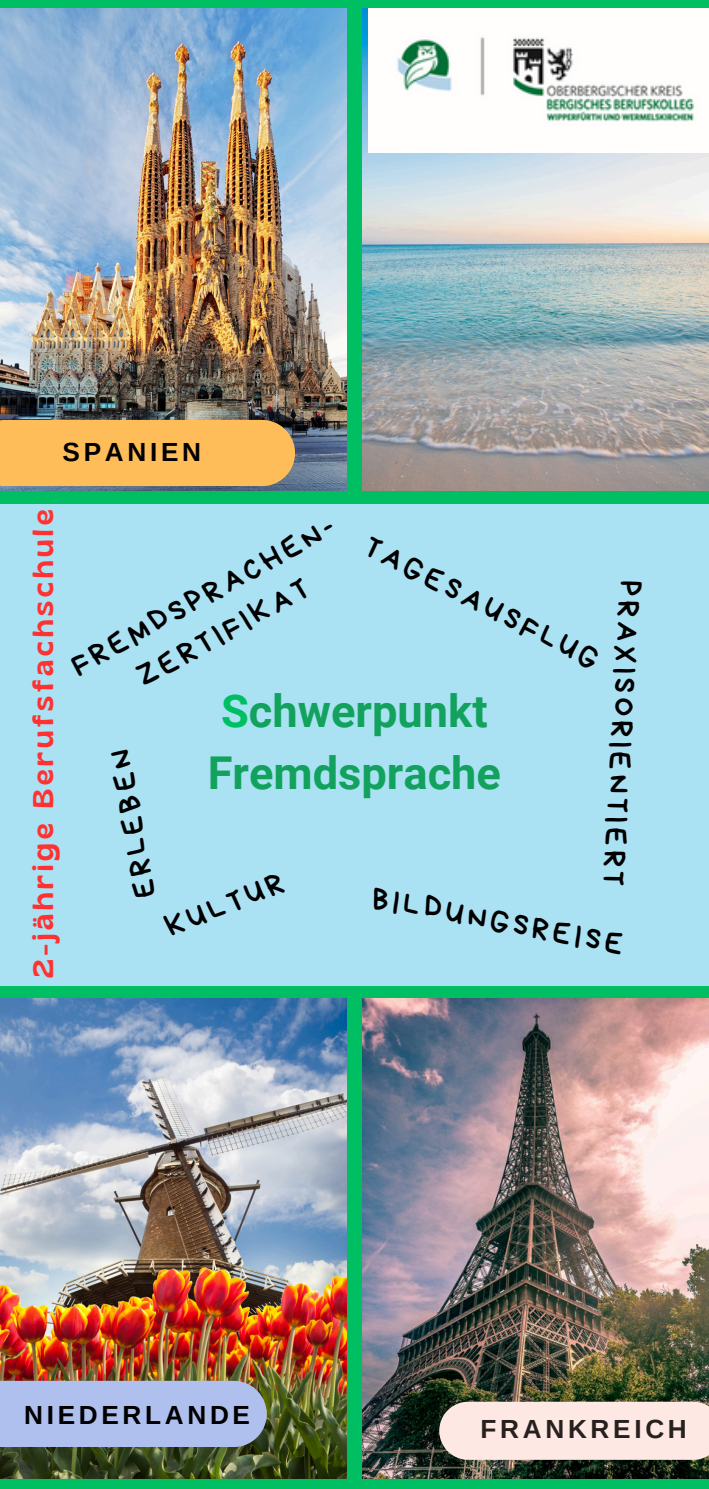
<style>
.page{position:relative;width:709px;height:1489px;background:#00bf63}
.page>*{position:absolute;margin:0;border:0;box-sizing:border-box;transform-origin:0 0}
.t1{font:700 45.25px/62px "Roboto";color:#13a25d}
.t2{font:30.5px/41.2px "Bryndan Write";color:#000;text-align:center}
.t3{font:28.25px "Gliker";letter-spacing:.14em;color:#ff3131}
.t4{font:700 26.25px "Arimo";letter-spacing:.14em;color:#000}
.t5{font:700 26.25px "Arimo";letter-spacing:.14em;color:#28201e}
.s1{color:#00bf63}
</style>
<div class="page">
<img style="left:0;top:999px;width:347px;height:480px">
<img style="left:362px;top:999px;width:347px;height:480px">
<div style="left:0;top:504px;width:709px;height:482px;background:#aae2f4"></div>
<img style="left:0;top:9px;width:347px;height:482px">
<img style="left:362px;top:9px;width:347px;height:482px">
<div style="left:0;top:1381px;width:266px;height:65px;background:#afbfee"></div>
<div style="left:439px;top:1401px;width:270px;height:59px;background:#fde8e4"></div>
<img style="left:368px;top:9px;width:341px;height:143px">
<div style="left:0;top:420px;width:295px;height:65px;background:#ffbd59"></div>
<h2 class="t4" style="left:63px;top:438px;width:140px">SPANIEN</h2>
<h3 class="t3" style="left:26px;top:978px;width:470px;rotate:-90deg">2-jährige Berufsfachschule</h3>
<h1 class="t2" style="left:63px;top:649px;width:297px;rotate:-29deg">FREMDSPRACHEN-<br>ZERTIFIKAT</h1>
<h2 class="t2" style="left:376px;top:526px;width:260px;rotate:27deg">TAGESAUSFLUG</h2>
<p class="t2" style="left:651px;top:582px;width:307px;rotate:93deg">PRAXISORIENTIERT</p>
<p class="t1" style="left:208px;top:681px;width:295px"><span class="s1">S</span>chwerpunkt<br>Fremdsprache</p>
<h2 class="t2" style="left:125px;top:901px;width:151px;rotate:-100deg">ERLEBEN</h2>
<h2 class="t2" style="left:159px;top:909px;width:126px;rotate:-22deg">KULTUR</h2>
<p class="t2" style="left:376px;top:876px;width:257px;rotate:11deg">BILDUNGSREISE</p>
<p class="t4" style="left:24px;top:1400px;width:227px">NIEDERLANDE</p>
<h2 class="t5" style="left:480px;top:1414px;width:208px">FRANKREICH</h2>
</div>
